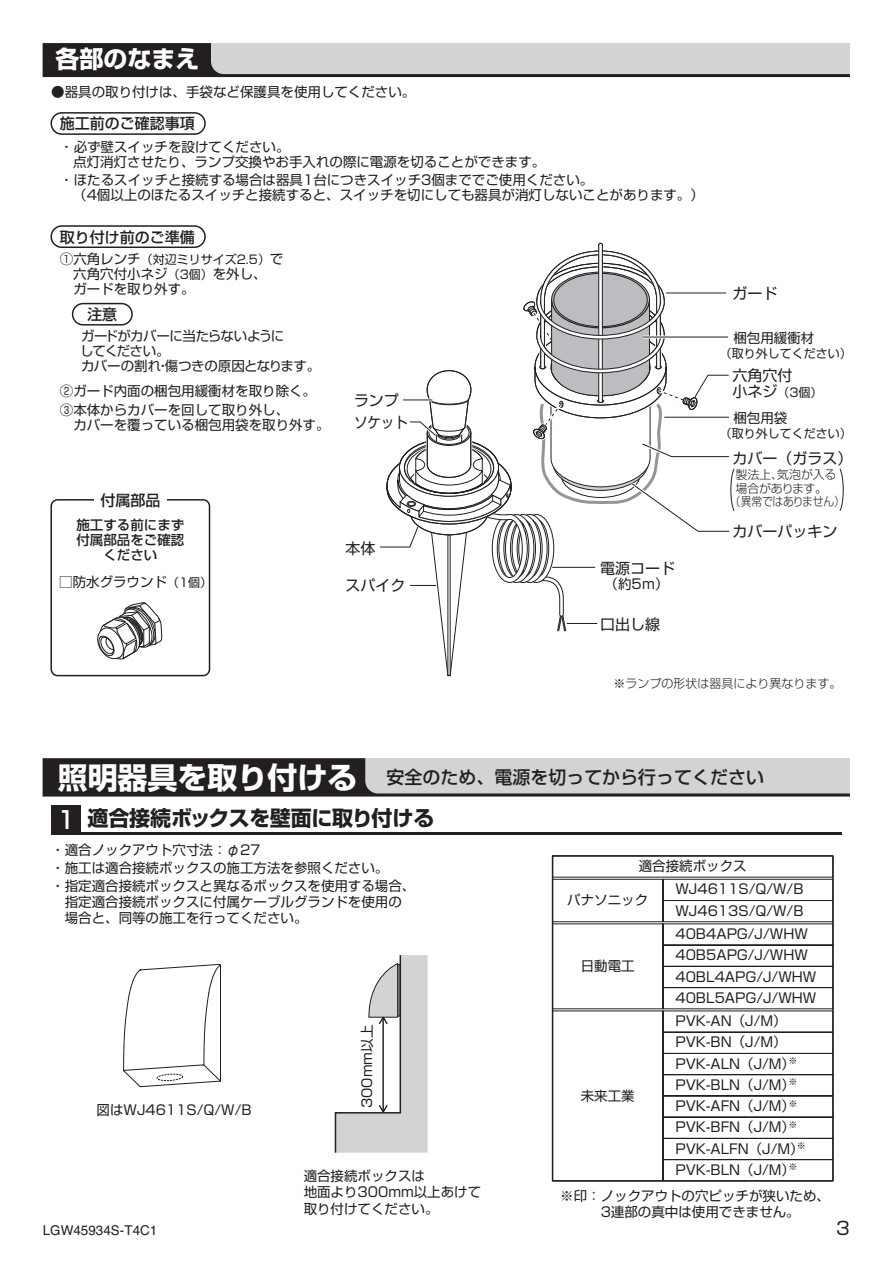
<style>
.page{position:relative;width:893px;height:1263px;background:#fff}
.page>*{position:absolute;margin:0;border:0;box-sizing:border-box;transform-origin:0 0}
.t1{font:24px "Shin Go Pro Bold 90 msp RKSJ H";color:#fff}
.t2{font:21px "Shin Go Pro Bold 90 msp RKSJ H";letter-spacing:-.015em;color:#231f20}
.t3{font:18px "Shin Go Pro Medium 90 msp RKSJ H";color:#231f20}
.t4{font:18px "Shin Go Pro Regular 90 msp RKSJ H";color:#231f20}
.t5{font:15px "Shin Go Pro Regular 90 msp RKSJ H";color:#231f20}
.t6{font:15px "Shin Go Pro Medium 90 msp RKSJ H";color:#231f20}
.t7{font:15px "Shin Go Pro Regular 90 msp RKSJ H";color:#231f20;scale:.9 1}
.t8{font:13.5px/21.3px "Shin Go Pro Regular 90 msp RKSJ H";color:#231f20}
.t9{font:13.5px/15px "Shin Go Pro Regular 90 msp RKSJ H";letter-spacing:-.045em;color:#231f20}
.t10{font:13.5px/15px "Shin Go Pro Medium 90 msp RKSJ H";color:#231f20;text-align:center}
.t11{font:13.5px "Helvetica";color:#231f20}
.t12{font:12px "Shin Go Pro Regular 90 msp RKSJ H";color:#231f20}
.t13{font:12px "Shin Go Pro Light 90 msp RKSJ H";color:#231f20}
.t14{font:12px "Shin Go Pro Light 90 msp RKSJ H";letter-spacing:-.025em;color:#231f20;scale:.9 1}
.t15{font:12px "Shin Go Pro Light 90 msp RKSJ H";letter-spacing:-.035em;color:#231f20}
.s1{font-size:13.5px}
.s2{font-size:12px}
.s3{font-size:15px}
.s4{font-family:"Shin Go Pro Bold 90 msp RKSJ H";font-size:30px;color:#fff}
.s5{font-family:"Shin Go Pro Medium 90 msp RKSJ H";font-size:24px;color:#fff}
</style>
<div class="page">
<svg style="left:43px;top:43px;width:807px;height:34px;background:#a0a1a2"></svg>
<div style="left:50px;top:499px;width:160px;height:177px;border:1px solid #231f20;border-radius:6px"></div>
<div style="left:94px;top:495px;width:72px;height:9px;background:#fff"></div>
<svg style="left:97px;top:602px;width:66px;height:58px"></svg>
<div style="left:51px;top:805px;width:30px;height:30px;background:#231f20"></div>
<hr style="left:81px;top:833px;width:760px;height:2px;background:#231f20">
<svg style="left:43px;top:758px;width:807px;height:38px;background:#848485"></svg>
<svg style="left:123px;top:964px;width:98px;height:124px"></svg>
<svg style="left:334px;top:955px;width:93px;height:198px"></svg>
<svg style="left:554px;top:876px;width:278px;height:304px"></svg>
<div style="left:552px;top:855px;width:282px;height:327px;border:1px solid #231f20"></div>
<svg style="left:839px;top:468px;width:5px;height:43px"></svg>
<div style="left:50px;top:225px;width:156px;height:23px;border:1px solid #231f20;border-radius:11px"></div>
<div style="left:72px;top:303px;width:61px;height:23px;border:1px solid #231f20;border-radius:11px"></div>
<div style="left:50px;top:112px;width:156px;height:23px;border:1px solid #231f20;border-radius:11px"></div>
<svg style="left:380px;top:242px;width:355px;height:434px"></svg>
<h1 class="t1" style="left:55px;top:50px;width:145px">各部のなまえ</h1>
<p class="t8" style="left:51px;top:83px;width:366px">●器具の取り付けは、手袋など保護具を使用してください。</p>
<p class="t6" style="left:60px;top:118px;width:136px">施工前のご確認事項</p>
<p class="t8" style="left:60px;top:141px;width:487px;line-height:15px">・必ず壁スイッチを設けてください。<br>　点灯消灯させたり、ランプ交換やお手入れの際に電源を切ることができます。</p>
<p class="t8" style="left:60px;top:174px;width:646px;line-height:15px">・ほたるスイッチと接続する場合は器具1台につきスイッチ3個まででご使用ください。<br>　（4個以上のほたるスイッチと接続すると、スイッチを切にしても器具が消灯しないことがあります。）</p>
<p class="t6" style="left:60px;top:232px;width:136px">取り付け前のご準備</p>
<p class="t12" style="left:60px;top:255px;width:225px"><span class="s1">①六角レンチ</span>（対辺ミリサイズ2.5）<span class="s1">で</span></p>
<p class="t8" style="left:60px;top:268px;width:208px;line-height:15px">　六角穴付小ネジ<span class="s2">（3個）</span>を外し、　ガードを取り外す。</p>
<p class="t6" style="left:87px;top:309px;width:31px">注意</p>
<p class="t9" style="left:80px;top:331px;width:242px">ガードがカバーに当たらないように<br>してください。<br>カバーの割れ・傷つきの原因となります。</p>
<p class="t8" style="left:60px;top:383px;width:258px;line-height:19.5px">②ガード内面の梱包用緩衝材を取り除く。<br>③本体からカバーを回して取り外し、</p>
<p class="t8" style="left:60px;top:416px;width:271px">　カバーを覆っている梱包用袋を取り外す。</p>
<p class="t5" style="left:354px;top:395px;width:46px">ランプ</p>
<p class="t7" style="left:354px;top:417px;width:61px">ソケット</p>
<p class="t6" style="left:100px;top:495px;width:61px">付属部品</p>
<p class="t10" style="left:76px;top:519px;width:109px">施工する前にまず付属部品をご確認ください</p>
<p class="t8" style="left:59px;top:573px;width:154px">□防水グラウンド<span class="s2">（1個）</span></p>
<p class="t5" style="left:345px;top:543px;width:31px">本体</p>
<p class="t5" style="left:345px;top:580px;width:61px">スパイク</p>
<p class="t5" style="left:600px;top:563px;width:76px">電源コード</p>
<p class="t8" style="left:604px;top:575px;width:66px">（約5ｍ）</p>
<p class="t5" style="left:600px;top:619px;width:61px">口出し線</p>
<p class="t5" style="left:732px;top:288px;width:46px">ガード</p>
<p class="t8" style="left:720px;top:329px;width:96px">　梱包用緩衝材</p>
<p class="t12" style="left:720px;top:349px;width:133px">（取り外してください）</p>
<p class="t5" style="left:732px;top:370px;width:81px">六角穴付 　</p>
<p class="t12" style="left:732px;top:388px;width:92px"><span class="s3">小ネジ</span>（3個）</p>
<p class="t8" style="left:720px;top:409px;width:69px">　梱包用袋</p>
<p class="t12" style="left:720px;top:429px;width:133px">（取り外してください）</p>
<p class="t5" style="left:732px;top:453px;width:121px">カバー（ガラス）</p>
<p class="t13" style="left:735px;top:470px;width:102px">製法上、気泡が入る</p>
<p class="t15" style="left:735px;top:484px;width:93px">場合があります。</p>
<p class="t14" style="left:730px;top:497px;width:129px">（異常ではありません）</p>
<p class="t5" style="left:732px;top:526px;width:106px">カバーパッキン</p>
<p class="t13" style="left:614px;top:679px;width:229px">※ランプの形状は器具により異なります。</p>
<h3 class="t3" style="left:58px;top:771px;width:708px"><span class="s4">照明器具を取り付ける</span> 安全のため、電源を切ってから行ってください</h3>
<h2 class="t2" style="left:57px;top:810px;width:379px"><span class="s5">1</span> 適合接続ボックスを壁面に取り付ける</h2>
<p class="t8" style="left:51px;top:843px;width:366px;line-height:18px">・適合ノックアウト穴寸法：φ27<br>・施工は適合接続ボックスの施工方法を参照ください。<br>・指定適合接続ボックスと異なるボックスを使用する場合、</p>
<p class="t8" style="left:51px;top:896px;width:352px;line-height:16.2px">　指定適合接続ボックスに付属ケーブルグランドを使用の　場合と、同等の施工を行ってください。</p>
<p class="t8" style="left:639px;top:857px;width:109px">適合接続ボックス</p>
<p class="t8" style="left:567px;top:891px;width:82px">パナソニック</p>
<p class="t8" style="left:675px;top:881px;width:130px">WJ4611S/Q/W/B</p>
<p class="t8" style="left:675px;top:902px;width:130px">WJ4613S/Q/W/B</p>
<p class="t8" style="left:675px;top:925px;width:142px">40B4APG/J/WHW<br>40B5APG/J/WHW<br>40BL4APG/J/WHW<br>40BL5APG/J/WHW</p>
<p class="t8" style="left:675px;top:1012px;width:132px">PVK-AN（J/M）<br>PVK-BN（J/M）<br>PVK-ALN（J/M）<sup>※<br></sup>PVK-BLN（J/M）<sup>※<br></sup>PVK-AFN（J/M）<sup>※<br></sup>PVK-BFN（J/M）<sup>※<br></sup>PVK-ALFN（J/M）<sup>※<br></sup>PVK-BLN（J/M）<sup>※</sup></p>
<p class="t8" style="left:560px;top:1190px;width:271px;line-height:16.2px">※印：ノックアウトの穴ピッチが狭いため、　　　3連部の真中は使用できません。</p>
<p class="t8" style="left:581px;top:957px;width:55px">日動電工</p>
<p class="t8" style="left:358px;top:1108px;width:85px;rotate:-90deg">300mm以上</p>
<p class="t8" style="left:581px;top:1087px;width:55px">未来工業</p>
<p class="t8" style="left:97px;top:1101px;width:157px">図はWJ4611S/Q/W/B</p>
<p class="t8" style="left:304px;top:1170px;width:179px;line-height:16.2px">適合接続ボックスは<br>地面より300mm以上あけて取り付けてください。</p>
<p class="t11" style="left:43px;top:1225px;width:116px">LGW45934S-T4C1</p>
<h3 class="t4" style="left:836px;top:1221px;width:15px">3</h3>
</div>
